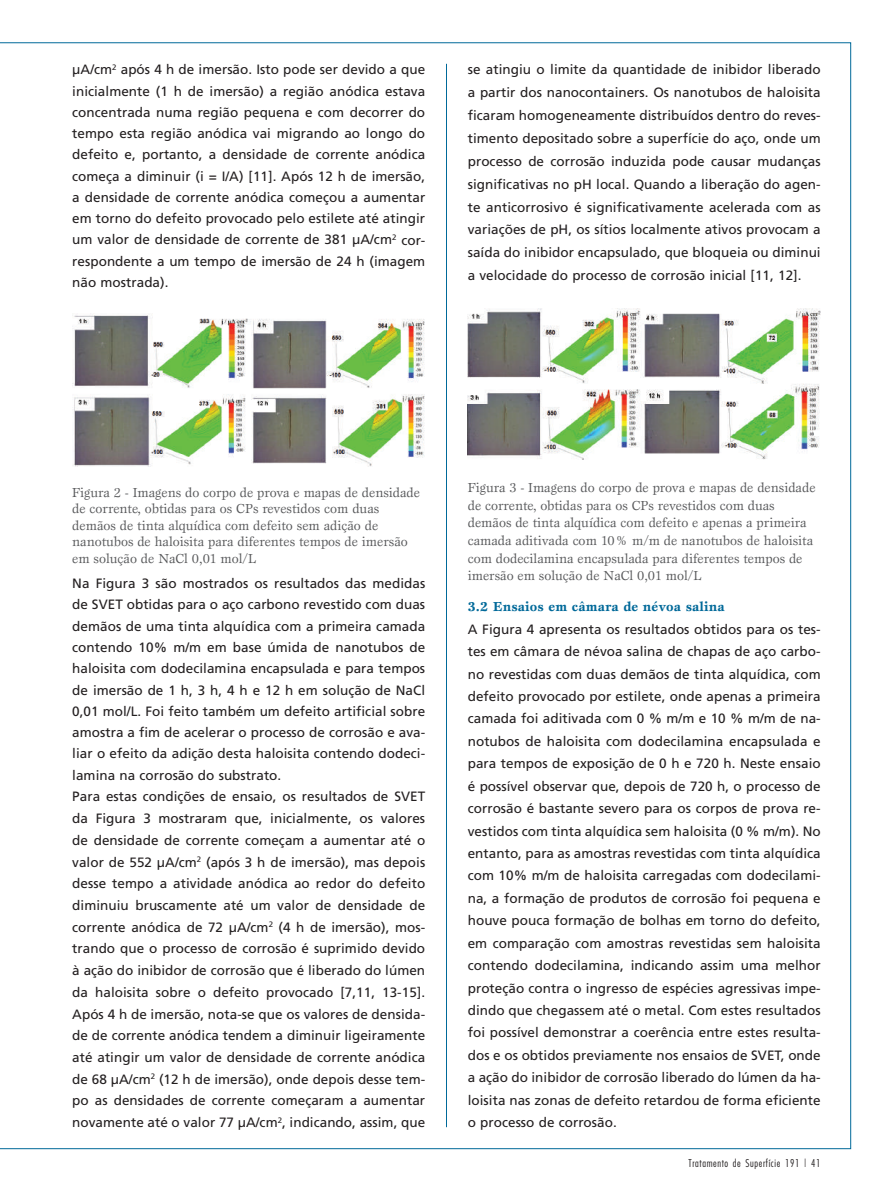
<style>
.page{position:relative;width:893px;height:1191px;background:#fff}
.page>*{position:absolute;margin:0;border:0;box-sizing:border-box;transform-origin:0 0}
.t1{font:13.5px/21.6px "Frutiger";letter-spacing:.005em;color:#231f20;text-align:justify}
.t2{font:13.5px/17.5px "Esprit";color:#57585a}
.t3{font:700 13.5px "Esprit";letter-spacing:.01em;color:#006999}
.t4{font:300 condensed 10.5px "Futura";letter-spacing:.06em;color:#231f20}
</style>
<div class="page">
<img style="left:72px;top:313px;width:353px;height:153px">
<img style="left:468px;top:309px;width:353px;height:150px">
<p class="t1" style="left:72px;top:59px;width:354px">μA/cm<sup>2</sup> após 4 h de imersão. Isto pode ser devido a que inicialmente (1 h de imersão) a região anódica estava concentrada numa região pequena e com decorrer do tempo esta região anódica vai migrando ao longo do defeito e, portanto, a densidade de corrente anódica começa a diminuir (i = I/A) [11]. Após 12 h de imersão, a densidade de corrente anódica começou a aumentar em torno do defeito provocado pelo estilete até atingir um valor de densidade de corrente de 381 μA/cm<sup>2</sup> cor&shy;respondente a um tempo de imersão de 24 h (imagem não mostrada).</p>
<p class="t1" style="left:468px;top:58px;width:354px;line-height:22.8px">se atingiu o limite da quantidade de inibidor liberado a partir dos nanocontainers. Os nanotubos de haloisita ficaram homogeneamente distribuídos dentro do reves&shy;timento depositado sobre a superfície do aço, onde um processo de corrosão induzida pode causar mudanças significativas no pH local. Quando a liberação do agen&shy;te anticorrosivo é significativamente acelerada com as variações de pH, os sítios localmente ativos provocam a saída do inibidor encapsulado, que bloqueia ou diminui a velocidade do processo de corrosão inicial [11, 12].</p>
<p class="t2" style="left:72px;top:484px;width:349px;line-height:16.5px">Figura 2 - Imagens do corpo de prova e mapas de densidade de corrente, obtidas para os CPs revestidos com duas demãos de tinta alquídica com defeito sem adição de nanotubos de haloisita para diferentes tempos de imersão em solução de NaCl 0,01 mol/L</p>
<p class="t1" style="left:72px;top:572px;width:354px;text-align:left">Na Figura 3 são mostrados os resultados das medidas de SVET obtidas para o aço carbono revestido com duas demãos de uma tinta alquídica com a primeira camada contendo 10% m/m em base úmida de nanotubos de haloisita com dodecilamina encapsulada e para tempos de imersão de 1 h, 3 h, 4 h e 12 h em solução de NaCl 0,01 mol/L. Foi feito também um defeito artificial sobre amostra a fim de acelerar o processo de corrosão e ava&shy;liar o efeito da adição desta haloisita contendo dodeci&shy;lamina na corrosão do substrato.<br>Para estas condições de ensaio, os resultados de SVET da Figura 3 mostraram que, inicialmente, os valores de densidade de corrente começam a aumentar até o valor de 552 μA/cm<sup>2</sup> (após 3 h de imersão), mas depois desse tempo a atividade anódica ao redor do defeito diminuiu bruscamente até um valor de densidade de corrente anódica de 72 μA/cm<sup>2</sup> (4 h de imersão), mos&shy;trando que o processo de corrosão é suprimido devido à ação do inibidor de corrosão que é liberado do lúmen da haloisita sobre o defeito provocado [7,11, 13-15].<br>Após 4 h de imersão, nota-se que os valores de densida&shy;de de corrente anódica tendem a diminuir ligeiramente até atingir um valor de densidade de corrente anódica de 68 μA/cm<sup>2</sup> (12 h de imersão), onde depois desse tem&shy;po as densidades de corrente começaram a aumentar novamente até o valor 77 μA/cm<sup>2</sup>, indicando, assim, que</p>
<p class="t2" style="left:468px;top:479px;width:349px">Figura 3 - Imagens do corpo de prova e mapas de densidade de corrente, obtidas para os CPs revestidos com duas demãos de tinta alquídica com defeito e apenas a primeira camada aditivada com 10% m/m de nanotubos de haloisita com dodecilamina encapsulada para diferentes tempos de imersão em solução de NaCl 0,01 mol/L</p>
<p class="t3" style="left:468px;top:598px;width:258px">3.2 Ensaios em câmara de névoa salina</p>
<p class="t1" style="left:468px;top:617px;width:354px;line-height:22.4px">A Figura 4 apresenta os resultados obtidos para os tes&shy;tes em câmara de névoa salina de chapas de aço carbo&shy;no revestidas com duas demãos de tinta alquídica, com defeito provocado por estilete, onde apenas a primeira camada foi aditivada com 0 % m/m e 10 % m/m de na&shy;notubos de haloisita com dodecilamina encapsulada e para tempos de exposição de 0 h e 720 h. Neste ensaio é possível observar que, depois de 720 h, o processo de corrosão é bastante severo para os corpos de prova re&shy;vestidos com tinta alquídica sem haloisita (0 % m/m). No entanto, para as amostras revestidas com tinta alquídica com 10% m/m de haloisita carregadas com dodecilami&shy;na, a formação de produtos de corrosão foi pequena e houve pouca formação de bolhas em torno do defeito, em comparação com amostras revestidas sem haloisita contendo dodecilamina, indicando assim uma melhor proteção contra o ingresso de espécies agressivas impe&shy;dindo que chegassem até o metal. Com estes resultados foi possível demonstrar a coerência entre estes resulta&shy;dos e os obtidos previamente nos ensaios de SVET, onde a ação do inibidor de corrosão liberado do lúmen da ha&shy;loisita nas zonas de defeito retardou de forma eficiente o processo de corrosão.</p>
<p class="t4" style="left:688px;top:1156px;width:133px">Tratamento de Superfície 191 | 41</p>
</div>
